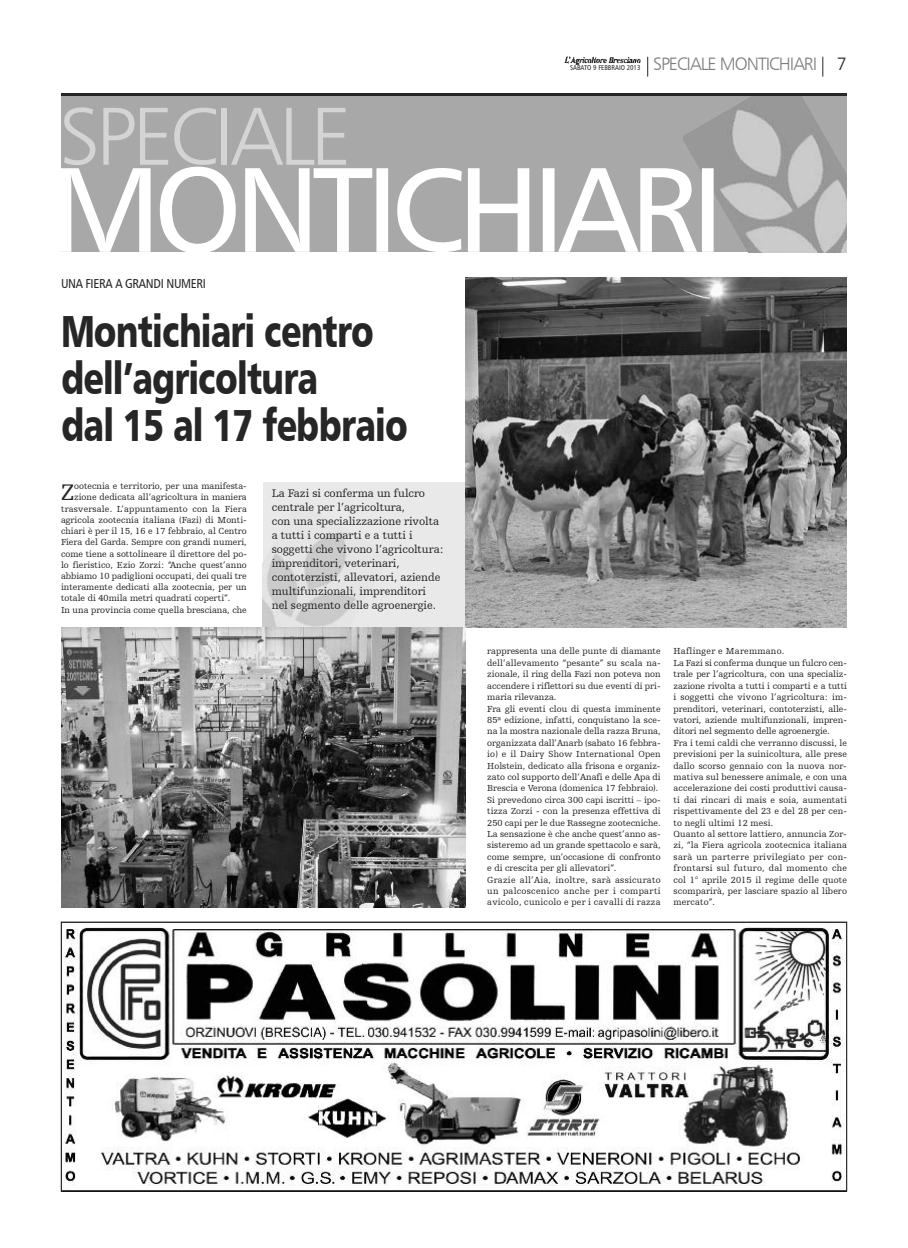
<style>
.page{position:relative;width:908px;height:1248px;background:#fff}
.page>*{position:absolute;margin:0;border:0;box-sizing:border-box;transform-origin:0 0}
.t1{font:82px "Humanist 777 BT Light B";letter-spacing:-.05em;color:#d4d4d4}
.t2{font:45px/47px "Humanist 777 BT Black B";letter-spacing:-.025em;color:#272627;scale:.76 1}
.t3{font:23.6px "Humanist Slabserif 712 BT";color:#272627}
.t4{font:18px "Humanist 777 BT Light B";letter-spacing:-.055em;color:#7d7d7d}
.t5{font:13px "Humanist 777 BT Roman Condensed B";letter-spacing:-.025em;color:#272627}
.t6{font:11.5px/14px "Humanist Slabserif 712 BT";letter-spacing:-.005em;color:#272627}
.t7{font:9.2px/11.4px "Humanist Slabserif 712 BT";color:#272627}
.t8{font:9.2px "Humanist Slabserif 712 BT";letter-spacing:.02em;color:#272627}
.t9{font:7px "Humanist 777 BT Roman Condensed B";color:#272627}
.s1{color:#272627}
</style>
<div class="page">
<img style="left:564px;top:57px;width:76px;height:8px">
<svg style="left:647px;top:57px;width:1px;height:20px"></svg>
<svg style="left:822px;top:57px;width:1px;height:20px"></svg>
<div style="left:61px;top:94px;width:785px;height:158px;background:#a9a8a9"></div>
<img style="left:683px;top:96px;width:163px;height:156px">
<svg style="left:61px;top:167px;width:652px;height:85px"></svg>
<hr style="left:61px;top:93px;width:785px;height:3px;background:#272627">
<div style="left:263px;top:482px;width:202px;height:146px;background:#e9e9e9"></div>
<img style="left:263px;top:532px;width:93px;height:95px">
<img style="left:465px;top:278px;width:381px;height:349px">
<img style="left:63px;top:923px;width:781px;height:266px">
<img style="left:61px;top:627px;width:404px;height:280px">
<h1 class="t1" style="left:59px;top:86px;width:294px">SPECIALE</h1>
<p class="t9" style="left:570px;top:64px;width:72px">SABATO 9 FEBBRAIO 2013</p>
<h3 class="t4" style="left:652px;top:53px;width:195px">SPECIALE MONTICHIARI <span class="s1">7</span></h3>
<h3 class="t5" style="left:61px;top:275px;width:146px">UNA FIERA A GRANDI NUMERI</h3>
<h2 class="t2" style="left:61px;top:306px;width:457px">Montichiari centro dell’agricoltura<br>dal 15 al 17 febbraio</h2>
<h3 class="t3" style="left:61px;top:478px;width:15px">Z</h3>
<p class="t7" style="left:74px;top:480px;width:174px">ootecnia e territorio, per una manifesta-</p>
<p class="t7" style="left:74px;top:491px;width:174px">zione dedicata all’agricoltura in maniera</p>
<p class="t8" style="left:61px;top:503px;width:187px">trasversale. L’appuntamento con la Fiera</p>
<p class="t7" style="left:61px;top:514px;width:187px">agricola zootecnia italiana (Fazi) di Monti-</p>
<p class="t7" style="left:61px;top:525px;width:187px">chiari è per il 15, 16 e 17 febbraio, al Centro</p>
<p class="t7" style="left:61px;top:536px;width:187px">Fiera del Garda. Sempre con grandi numeri,</p>
<p class="t7" style="left:61px;top:547px;width:187px">come tiene a sottolineare il direttore del po-</p>
<p class="t7" style="left:61px;top:558px;width:187px">lo fieristico, Ezio Zorzi: “Anche quest’anno</p>
<p class="t7" style="left:61px;top:570px;width:187px">abbiamo 10 padiglioni occupati, dei quali tre</p>
<p class="t7" style="left:61px;top:581px;width:187px">interamente dedicati alla zootecnia, per un</p>
<p class="t7" style="left:61px;top:592px;width:171px">totale di 40mila metri quadrati coperti”.</p>
<p class="t7" style="left:61px;top:603px;width:187px">In una provincia come quella bresciana, che</p>
<p class="t6" style="left:272px;top:486px;width:173px">La Fazi si conferma un fulcro centrale per l’agricoltura,<br>con una specializzazione rivolta a tutti i comparti e a tutti i soggetti che vivono l’agricoltura: imprenditori, veterinari, contoterzisti, allevatori, aziende multifunzionali, imprenditori nel segmento delle agroenergie.</p>
<p class="t7" style="left:487px;top:645px;width:175px">rappresenta una delle punte di diamante dell’allevamento “pesante” su scala na&shy;zionale, il ring della Fazi non poteva non accendere i riflettori su due eventi di pri&shy;maria rilevanza.<br>Fra gli eventi clou di questa imminente 85ª edizione, infatti, conquistano la sce&shy;na la mostra nazionale della razza Bruna, organizzata dall’Anarb (sabato 16 febbra&shy;io) e il Dairy Show International Open Holstein, dedicato alla frisona e organiz&shy;zato col supporto dell’Anafi e delle Apa di Brescia e Verona (domenica 17 febbraio).<br>Si prevedono circa 300 capi iscritti – ipo&shy;tizza Zorzi - con la presenza effettiva di 250 capi per le due Rassegne zootecniche.<br>La sensazione è che anche quest’anno as&shy;sisteremo ad un grande spettacolo e sarà, come sempre, un’occasione di confronto e di crescita per gli allevatori”.<br>Grazie all’Aia, inoltre, sarà assicurato un palcoscenico anche per i comparti avicolo, cunicolo e per i cavalli di razza</p>
<p class="t7" style="left:673px;top:645px;width:175px">Haflinger e Maremmano.<br>La Fazi si conferma dunque un fulcro cen&shy;trale per l’agricoltura, con una specializ&shy;zazione rivolta a tutti i comparti e a tutti i soggetti che vivono l’agricoltura: im&shy;prenditori, veterinari, contoterzisti, alle&shy;vatori, aziende multifunzionali, impren&shy;ditori nel segmento delle agroenergie.<br>Fra i temi caldi che verranno discussi, le previsioni per la suinicoltura, alle prese dallo scorso gennaio con la nuova nor&shy;mativa sul benessere animale, e con una accelerazione dei costi produttivi causa&shy;ti dai rincari di mais e soia, aumentati rispettivamente del 23 e del 28 per cen&shy;to negli ultimi 12 mesi.<br>Quanto al settore lattiero, annuncia Zor&shy;zi, “la Fiera agricola zootecnica italiana sarà un parterre privilegiato per con&shy;frontarsi sul futuro, dal momento che col 1° aprile 2015 il regime delle quote scomparirà, per lasciare spazio al libero mercato”.</p>
</div>
